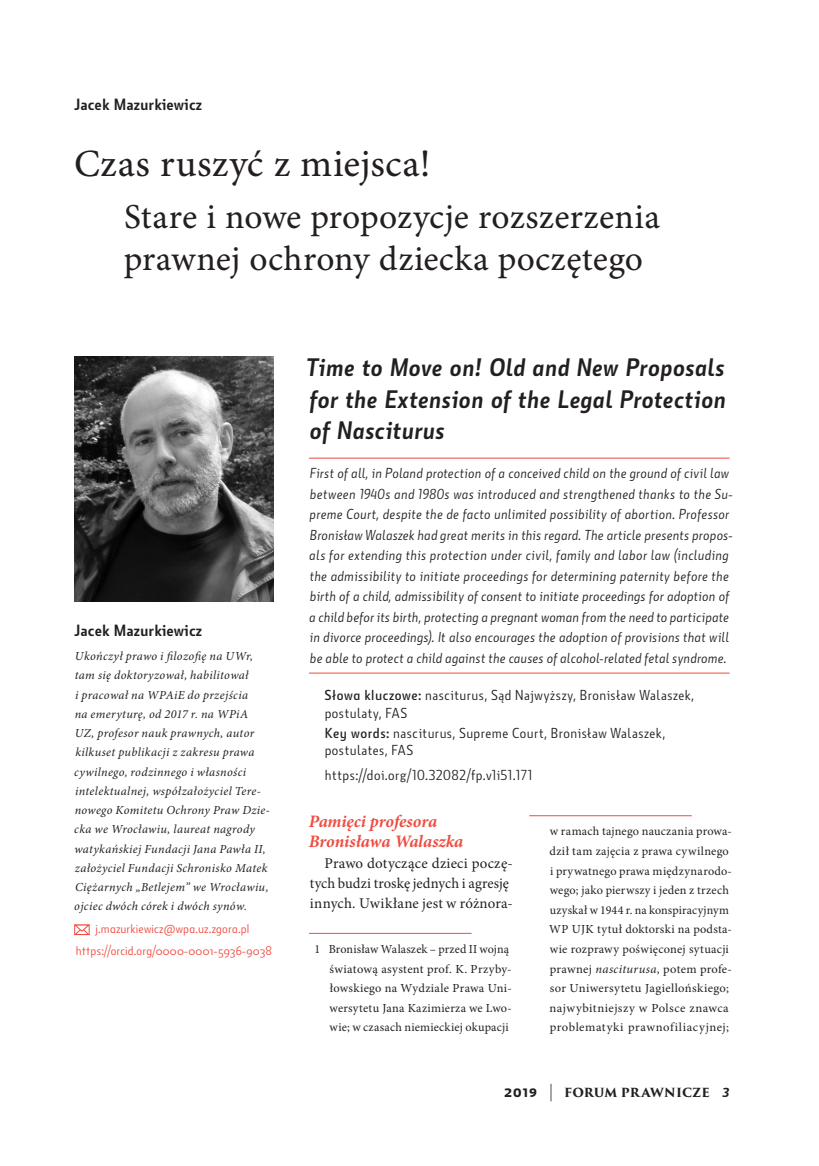
<style>
.page{position:relative;width:819px;height:1166px;background:#fff}
.page>*{position:absolute;margin:0;border:0;box-sizing:border-box;transform-origin:0 0}
.t1{font:38.5px "Minion Pro Capt";letter-spacing:.01em;color:#231f20}
.t2{font:35px/42px "Minion Pro Capt";letter-spacing:.005em;color:#231f20}
.t3{font:italic 700 24.5px/31.5px "Botanika";letter-spacing:-.005em;color:#231f20;text-align:justify}
.t4{font:italic 700 17.5px/20.5px "Minion Pro";letter-spacing:-.005em;color:#ef4d41}
.t5{font:700 15.75px "Botanika";color:#231f20}
.t6{font:14.88px/20.5px "Minion Pro";letter-spacing:.01em;color:#231f20}
.t7{font:italic 14px/20.5px "Botanika Lite";letter-spacing:.015em;color:#231f20}
.t8{font:14px/17.5px "Botanika Lite";letter-spacing:.03em;color:#231f20}
.t9{font:12.25px/19.6px "Minion Pro";letter-spacing:.02em;color:#231f20}
.t10{font:italic 12.25px/19.2px "Minion Pro";letter-spacing:.025em;color:#231f20}
.t11{font:12.25px/22.4px "Botanika Lite Alt";letter-spacing:.015em;color:#ef4d41;text-align:center}
.t12{font:700 12.25px "Trajan Pro 3";letter-spacing:.005em;color:#231f20}
.s1{font-family:"Botanika Demi Alt"}
.s2{font-style:italic}
.s3{font-family:"Botanika Bold SC";font-weight:400;font-size:17.5px}
.s4{font-weight:400;font-size:17.5px}
.s5{font-family:"Botanika";font-weight:800;font-style:italic;font-size:12.6px}
</style>
<div class="page">
<svg style="left:74px;top:924px;width:16px;height:11px"></svg>
<hr style="left:309px;top:458px;width:420px;height:1px;background:#ef4d41">
<hr style="left:309px;top:673px;width:420px;height:1px;background:#ef4d41">
<img style="left:74px;top:356px;width:199px;height:245px">
<hr style="left:309px;top:933px;width:162px;height:1px;background:#ef4d41">
<hr style="left:529px;top:815px;width:162px;height:1px;background:#ef4d41">
<p class="t5" style="left:74px;top:95px;width:129px">Jacek Mazurkiewicz</p>
<h1 class="t1" style="left:74px;top:141px;width:358px">Czas ruszyć z miejsca!</h1>
<h2 class="t2" style="left:124px;top:198px;width:538px">Stare i nowe propozycje rozszerzenia prawnej ochrony dziecka poczętego</h2>
<p class="t5" style="left:74px;top:621px;width:129px">Jacek Mazurkiewicz</p>
<p class="t10" style="left:74px;top:647px;width:197px">Ukończył prawo i filozofię na UWr, tam się doktoryzował, habilitował<br>i pracował na WPAiE do przejścia<br>na emeryturę, od 2017 r. na WPiA UZ, profesor nauk prawnych, autor kilkuset publikacji z zakresu prawa cywilnego, rodzinnego i własności intelektualnej, współzałożyciel Tere&shy;nowego Komitetu Ochrony Praw Dzie&shy;cka we Wrocławiu, laureat nagrody watykańskiej Fundacji Jana Pawła II, założyciel Fundacji Schronisko Matek Ciężarnych „Betlejem” we Wrocławiu, ojciec dwóch córek i dwóch synów.</p>
<p class="t11" style="left:76px;top:917px;width:198px">j.mazurkiewicz@wpa.uz.zgora.pl https://orcid.org/0000-0001-5936-9038</p>
<h3 class="t3" style="left:306px;top:352px;width:421px">Time to Move on! Old and New Proposals for the Extension of the Legal Protection of Nasciturus</h3>
<p class="t7" style="left:309px;top:463px;width:425px">First of all, in Poland protection of a conceived child on the ground of civil law between 1940s and 1980s was introduced and strengthened thanks to the Su&shy;preme Court, despite the de facto unlimited possibility of abortion. Professor Bronisław Walaszek had great merits in this regard. The article presents propos&shy;als for extending this protection under civil, family and labor law (including the admissibility to initiate proceedings for determining paternity before the birth of a child, admissibility of consent to initiate proceedings for adoption of a child befor its birth, protecting a pregnant woman from the need to participate in divorce proceedings). It also encourages the adoption of provisions that will be able to protect a child against the causes of alcohol-related fetal syndrome.</p>
<p class="t8" style="left:324px;top:686px;width:371px"><span class="s1">Słowa kluczowe:</span> nasciturus, Sąd Najwyższy, Bronisław Walaszek, postulaty, FAS</p>
<p class="t8" style="left:325px;top:724px;width:342px"><span class="s1">Key words:</span> nasciturus, Supreme Court, Bronisław Walaszek, postulates, FAS</p>
<p class="t8" style="left:325px;top:766px;width:209px">https://doi.org/10.32082/fp.v1i51.171</p>
<p class="t4" style="left:309px;top:810px;width:156px">Pamięci profesora<br>Bronisława Walaszka</p>
<p class="t6" style="left:310px;top:852px;width:204px;text-indent:15px">Prawo dotyczące dzieci poczę&shy;tych budzi troskę jednych i agresję innych. Uwikłane jest w różnora-</p>
<p class="t9" style="left:329px;top:939px;width:184px;text-indent:-15px">1 Bronisław Walaszek – przed II wojną światową asystent prof. K. Przyby&shy;łowskiego na Wydziale Prawa Uni&shy;wersytetu Jana Kazimierza we Lwo&shy;wie; w czasach niemieckiej okupacji</p>
<p class="t9" style="left:549px;top:822px;width:184px">w ramach tajnego nauczania prowa&shy;dził tam zajęcia z prawa cywilnego i prywatnego prawa międzynarodo&shy;wego; jako pierwszy i jeden z trzech uzyskał w 1944 r. na konspiracyjnym WP UJK tytuł doktorski na podsta&shy;wie rozprawy poświęconej sytuacji prawnej <span class="s2">nasciturusa</span>, potem profe&shy;sor Uniwersytetu Jagiellońskiego; najwybitniejszy w Polsce znawca problematyki prawnofiliacyjnej;</p>
<p class="t12" style="left:504px;top:1083px;width:227px"><span class="s3">2019</span> <span class="s4">|</span> FORUM PR AWNICZE <span class="s5">3</span></p>
</div>
